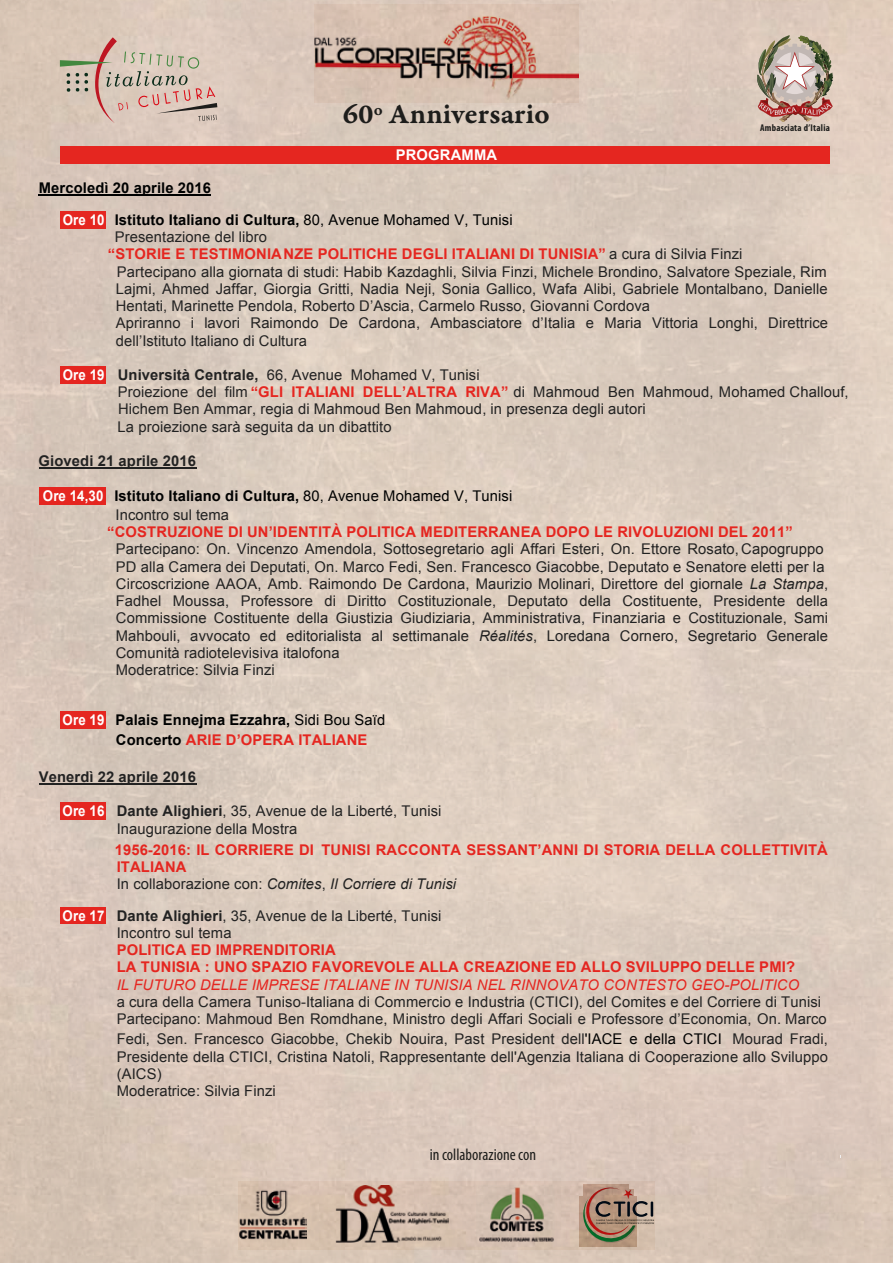
<style>
.page{position:relative;width:893px;height:1263px;background:#fff}
.page>*{position:absolute;margin:0;border:0;box-sizing:border-box;transform-origin:0 0}
.t1{font:29.4px "Garamond Premr Pro Smbd Capt";color:#1d1d1b}
.t2{font:condensed 16.5px "Myriad Pro";color:#1d1d1b}
.t3{font:14.7px/17.2px "Arial";letter-spacing:.01em;color:#222}
.t4{font:700 14.7px/17.2px "Arial";letter-spacing:.01em;color:#e52620}
.t5{font:700 14.7px/32.1px "Arial";letter-spacing:.01em;color:#000101}
.t6{font:italic 14.7px "Arial";letter-spacing:.01em;color:#e52620}
.t7{font:700 14.7px "Arial";letter-spacing:.01em;color:#222}
.t8{font:700 14.7px "Arial";letter-spacing:.01em;color:#fff}
.t9{font:700 condensed 9.75px "Myriad Pro";letter-spacing:.025em;color:#1d1d1b}
.s1{color:#fff}
.s2{font-weight:400}
.s3{font-weight:400;color:#222}
.s4{font-weight:700;color:#fff}
.s5{font-weight:700}
.s6{font-weight:700;color:#e52620}
.s7{font-style:italic}
.s8{color:#e52620}
.s9{font-weight:400;font-style:italic;color:#222}
.s10{color:#000101}
</style>
<div class="page">
<img style="left:0;top:0;width:893px;height:1263px">
<svg style="left:60px;top:37px;width:157px;height:86px;background:#cfbbad"></svg>
<img style="left:757px;top:35px;width:76px;height:87px">
<img style="left:314px;top:4px;width:265px;height:98px">
<img style="left:477px;top:1185px;width:81px;height:60px">
<img style="left:335px;top:1185px;width:116px;height:60px">
<svg style="left:579px;top:1185px;width:75px;height:61px;background:#a58a76"></svg>
<img style="left:239px;top:1181px;width:68px;height:68px">
<div style="left:61px;top:147px;width:769px;height:17px;background:#e52620"></div>
<hr style="left:39px;top:194px;width:172px;height:1px;background:#000101">
<div style="left:60px;top:211px;width:45px;height:17px;background:#e52620"></div>
<div style="left:60px;top:366px;width:45px;height:17px;background:#e52620"></div>
<hr style="left:39px;top:468px;width:157px;height:1px;background:#222">
<div style="left:39px;top:487px;width:66px;height:17px;background:#e52620"></div>
<div style="left:60px;top:711px;width:45px;height:18px;background:#e52620"></div>
<hr style="left:39px;top:783px;width:157px;height:2px;background:#222">
<div style="left:60px;top:803px;width:45px;height:17px;background:#e52620"></div>
<div style="left:60px;top:907px;width:45px;height:17px;background:#e52620"></div>
<h1 class="t1" style="left:343px;top:96px;width:209px">60<sup>o</sup> Anniversario</h1>
<p class="t9" style="left:760px;top:121px;width:71px">Ambasciata d’Italia</p>
<p class="t8" style="left:396px;top:145px;width:103px">PROGRAMMA</p>
<p class="t5" style="left:63px;top:172px;width:451px;text-indent:-24px">Mercoledì 20 aprile 2016<br><span class="s1">Ore 10</span> Istituto Italiano di Cultura, <span class="s2">80, Avenue Mohamed V, Tunisi</span></p>
<p class="t3" style="left:115px;top:228px;width:154px">Presentazione del libro</p>
<p class="t4" style="left:108px;top:246px;width:636px">“STORIE E TESTIMONIANZE POLITICHE DEGLI ITALIANI DI TUNISIA” <span class="s3">a cura di Silvia Finzi</span></p>
<p class="t3" style="left:117px;top:263px;width:711px">Partecipano alla giornata di studi: Habib Kazdaghli, Silvia Finzi, Michele Brondino, Salvatore Speziale, Rim</p>
<p class="t3" style="left:116px;top:280px;width:713px">Lajmi, Ahmed Jaffar, Giorgia Gritti, Nadia Neji, Sonia Gallico, Wafa Alibi, Gabriele Montalbano, Danielle</p>
<p class="t3" style="left:116px;top:297px;width:536px">Hentati, Marinette Pendola, Roberto D’Ascia, Carmelo Russo, Giovanni Cordova</p>
<p class="t3" style="left:116px;top:315px;width:714px">Apriranno i lavori Raimondo De Cardona, Ambasciatore d’Italia e Maria Vittoria Longhi, Direttrice</p>
<p class="t3" style="left:116px;top:332px;width:193px">dell’Istituto Italiano di Cultura</p>
<p class="t3" style="left:117px;top:366px;width:733px;text-indent:-55px"><span class="s4">Ore 19</span> <span class="s5">Università Centrale,</span> 66, Avenue Mohamed V, Tunisi<br>Proiezione del film <span class="s6">“GLI ITALIANI DELL’ALTRA RIVA”</span> di Mahmoud Ben Mahmoud, Mohamed Challouf, Hichem Ben Ammar, regia di Mahmoud Ben Mahmoud, in presenza degli autori<br>La proiezione sarà seguita da un dibattito</p>
<p class="t7" style="left:39px;top:451px;width:159px">Giovedi 21 aprile 2016</p>
<p class="t5" style="left:116px;top:486px;width:398px;line-height:19.2px;text-indent:-73px"><span class="s1">Ore 14,30</span> Istituto Italiano di Cultura, <span class="s2">80, Avenue Mohamed V, Tunisi<br></span><span class="s3">Incontro sul tema</span></p>
<p class="t4" style="left:107px;top:524px;width:687px">“COSTRUZIONE DI UN’IDENTITÀ POLITICA MEDITERRANEA DOPO LE RIVOLUZIONI DEL 2011”</p>
<p class="t3" style="left:116px;top:541px;width:714px">Partecipano: On. Vincenzo Amendola, Sottosegretario agli Affari Esteri, On. Ettore Rosato, Capogruppo PD alla Camera dei Deputati, On. Marco Fedi, Sen. Francesco Giacobbe, Deputato e Senatore eletti per la Circoscrizione AAOA, Amb. Raimondo De Cardona, Maurizio Molinari, Direttore del giornale <span class="s7">La Stampa</span>, Fadhel Moussa, Professore di Diritto Costituzionale, Deputato della Costituente, Presidente della Commissione Costituente della Giustizia Giudiziaria, Amministrativa, Finanziaria e Costituzionale, Sami Mahbouli, avvocato ed editorialista al settimanale <span class="s7">Réalités</span>, Loredana Cornero, Segretario Generale Comunità radiotelevisiva italofona<br>Moderatrice: Silvia Finzi</p>
<p class="t5" style="left:116px;top:710px;width:271px;line-height:19.8px;text-indent:-53px"><span class="s1">Ore 19</span> Palais Ennejma Ezzahra, <span class="s2">Sidi Bou Saïd<br></span>Concerto <span class="s8">ARIE D’OPERA ITALIANE</span></p>
<p class="t7" style="left:39px;top:767px;width:159px">Venerdì 22 aprile 2016</p>
<p class="t3" style="left:117px;top:802px;width:326px;line-height:17.9px;text-indent:-54px"><span class="s4">Ore 16</span> <span class="s5">Dante Alighieri</span>, 35, Avenue de la Liberté, Tunisi<br>Inaugurazione della Mostra</p>
<p class="t4" style="left:115px;top:841px;width:715px">1956-2016: IL CORRIERE DI TUNISI RACCONTA SESSANT’ANNI DI STORIA DELLA COLLETTIVITÀ<br>ITALIANA<br><span class="s3">In collaborazione con:</span> <span class="s9">Comites</span><span class="s3">,</span> <span class="s9">Il Corriere di Tunisi</span></p>
<p class="t3" style="left:117px;top:907px;width:326px;text-indent:-54px"><span class="s4">Ore 17</span> <span class="s5">Dante Alighieri</span>, 35, Avenue de la Liberté, Tunisi<br>Incontro sul tema</p>
<p class="t4" style="left:117px;top:942px;width:680px">POLITICA ED IMPRENDITORIA<br>LA TUNISIA : UNO SPAZIO FAVOREVOLE ALLA CREAZIONE ED ALLO SVILUPPO DELLE PMI?</p>
<p class="t6" style="left:117px;top:975px;width:684px">IL FUTURO DELLE IMPRESE ITALIANE IN TUNISIA NEL RINNOVATO CONTESTO GEO-POLITICO</p>
<p class="t3" style="left:117px;top:993px;width:711px">a cura della Camera Tuniso-Italiana di Commercio e Industria (CTICI), del Comites e del Corriere di Tunisi<br>Partecipano: Mahmoud Ben Romdhane, Ministro degli Affari Sociali e Professore d’Economia, On. Marco</p>
<p class="t3" style="left:117px;top:1030px;width:713px">Fedi, Sen. Francesco Giacobbe, Chekib Nouira, Past President dell<span class="s10">'IACE e della CTICI</span> Mourad Fradi, Presidente della CTICI, Cristina Natoli, Rappresentante dell'Agenzia Italiana di Cooperazione allo Sviluppo (AICS)<br>Moderatrice: Silvia Finzi</p>
<p class="t2" style="left:430px;top:1144px;width:108px">in collaborazione con</p>
</div>
